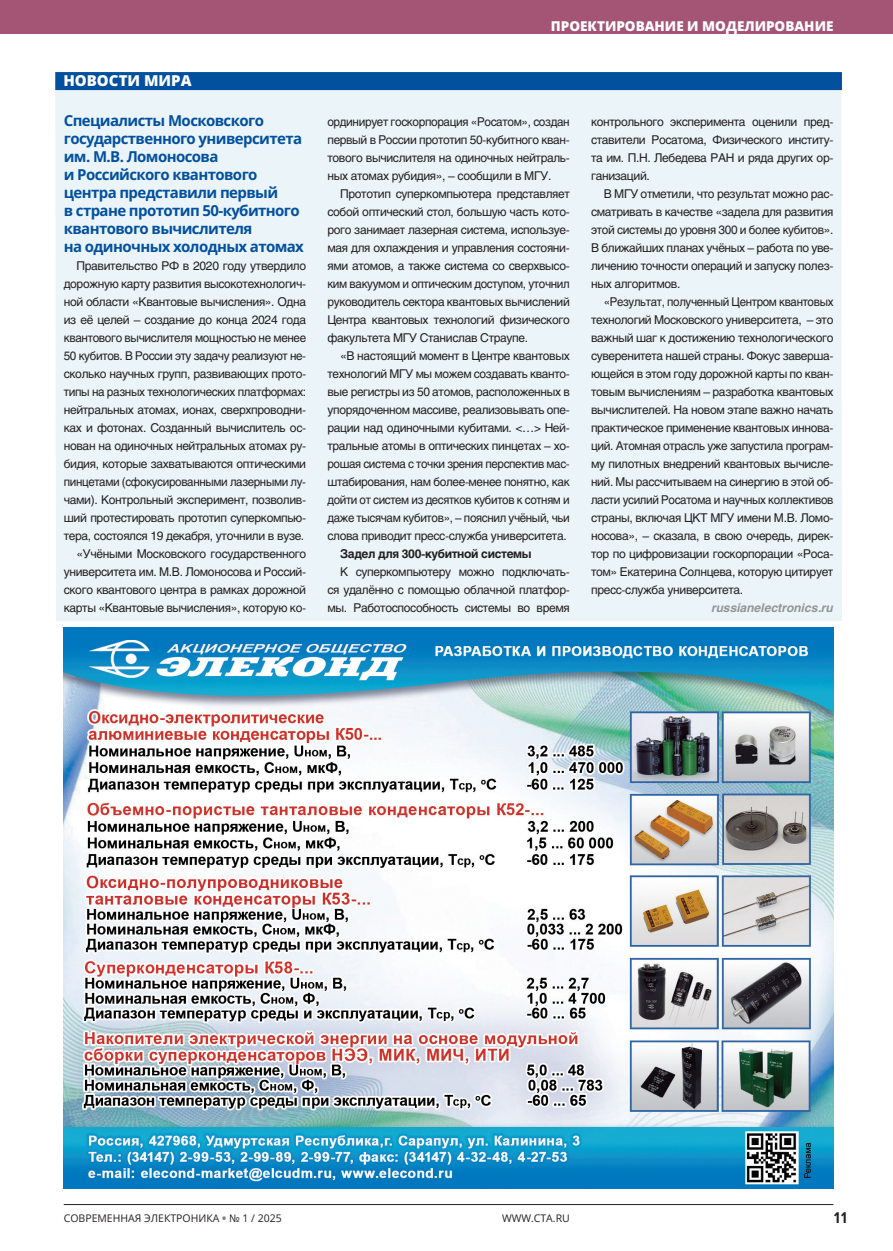
<style>
.page{position:relative;width:893px;height:1251px;background:#fff}
.page>*{position:absolute;margin:0;border:0;box-sizing:border-box;transform-origin:0 0}
.НОВОСТИ_Заголовок{font:700 15px/18px "Open Sans";letter-spacing:-.04em;color:#03509f}
.Рубрика_новости_мира{font:800 15px "Open Sans";color:#fff}
.t1{font:700 15px "Open Sans Condensed";color:#231f20}
.t2{font:800 13.5px "Open Sans";color:#fff}
.НОВОСТИ_Текст{font:12px/18px "Helios C";letter-spacing:-.03em;color:#231f20;text-align:justify}
.НОВОСТИ_Текст-2{font:12px/18px "Helios C";letter-spacing:-.03em;color:#231f20;text-align:justify;scale:.96 1}
.НОВОСТИ_Текст-3{font:700 12px "Helios C";letter-spacing:-.03em;color:#231f20}
.НОВОСТИ_Подпись{font:italic 700 12px "Helios C";color:#939598}
.t3{font:10.5px "Open Sans";color:#231f20}
.s1{font-weight:800;color:#808285}
</style>
<div class="page">
<div style="left:0;top:0;width:893px;height:34px;background:#a45475"></div>
<hr style="left:64px;top:1203px;width:769px;height:1px;background:#231f20">
<img style="left:64px;top:627px;width:769px;height:561px">
<div style="left:55px;top:90px;width:787px;height:531px;background:#ebf5f9"></div>
<div style="left:55px;top:72px;width:787px;height:18px;background:#03509f"></div>
<p class="Рубрика_новости_мира" style="left:63px;top:70px;width:130px">НОВОСТИ МИРА</p>
<p class="НОВОСТИ_Заголовок" style="left:64px;top:111px;width:242px">Специалисты Московского государственного университета им. М.В. Ломоносова<br>и Российского квантового центра представили первый<br>в стране прототип 50-кубитного квантового вычислителя<br>на одиночных холодных атомах</p>
<p class="НОВОСТИ_Текст" style="left:64px;top:257px;width:244px;text-indent:13px">Правительство РФ в 2020 году утвердило дорожную карту развития высокотехнологич&shy;ной области «Квантовые вычисления». Одна из её целей – создание до конца 2024 года квантового вычислителя мощностью не менее 50 кубитов. В России эту задачу реализуют не&shy;сколько научных групп, развивающих прото&shy;типы на разных технологических платформах: нейтральных атомах, ионах, сверхпроводни&shy;ках и фотонах. Созданный вычислитель ос&shy;нован на одиночных нейтральных атомах ру&shy;бидия, которые захватываются оптическими пинцетами (сфокусированными лазерными лу&shy;чами). Контрольный эксперимент, позволив&shy;ший протестировать прототип суперкомпью&shy;тера, состоялся 19 декабря, уточнили в вузе.</p>
<p class="НОВОСТИ_Текст" style="left:64px;top:545px;width:244px;text-indent:13px">«Учёными Московского государственного университета им. М.В. Ломоносова и Россий&shy;ского квантового центра в рамках дорожной карты «Квантовые вычисления», которую ко-</p>
<p class="t2" style="left:551px;top:17px;width:284px">ПРОЕКТИРОВАНИЕ И МОДЕЛИРОВАНИЕ</p>
<p class="НОВОСТИ_Текст" style="left:327px;top:113px;width:244px">ординирует госкорпорация «Росатом», создан первый в России прототип 50-кубитного кван&shy;тового вычислителя на одиночных нейтраль&shy;ных атомах рубидия», – сообщили в МГУ.</p>
<p class="НОВОСТИ_Текст" style="left:327px;top:185px;width:244px;text-indent:13px">Прототип суперкомпьютера представляет собой оптический стол, большую часть кото&shy;рого занимает лазерная система, используе&shy;мая для охлаждения и управления состояни&shy;ями атомов, а также система со сверхвысо&shy;ким вакуумом и оптическим доступом, уточнил руководитель сектора квантовых вычислений Центра квантовых технологий физического факультета МГУ Станислав Страупе.</p>
<p class="НОВОСТИ_Текст" style="left:327px;top:347px;width:244px;text-indent:13px">«В настоящий момент в Центре квантовых технологий МГУ мы можем создавать кванто&shy;вые регистры из 50 атомов, расположенных в упорядоченном массиве, реализовывать опе&shy;рации над одиночными кубитами. &lt;…&gt; Ней&shy;тральные атомы в оптических пинцетах – хо&shy;рошая система с точки зрения перспектив мас&shy;штабирования, нам более-менее понятно, как дойти от систем из десятков кубитов к сотням и даже тысячам кубитов», – пояснил учёный, чьи слова приводит пресс-служба университета.</p>
<p class="НОВОСТИ_Текст-3" style="left:340px;top:547px;width:193px">Задел для 300-кубитной системы</p>
<p class="НОВОСТИ_Текст" style="left:327px;top:563px;width:244px;text-indent:13px">К суперкомпьютеру можно подключать&shy;ся удалённо с помощью облачной платфор&shy;мы. Работоспособность системы во время</p>
<p class="НОВОСТИ_Текст" style="left:591px;top:113px;width:244px">контрольного эксперимента оценили пред&shy;ставители Росатома, Физического институ&shy;та им. П.Н. Лебедева РАН и ряда других ор&shy;ганизаций.</p>
<p class="НОВОСТИ_Текст" style="left:591px;top:185px;width:244px;text-indent:13px">В МГУ отметили, что результат можно рас&shy;сматривать в качестве «задела для развития этой системы до уровня 300 и более кубитов».<br>В ближайших планах учёных – работа по уве&shy;личению точности операций и запуску полез&shy;ных алгоритмов.</p>
<p class="НОВОСТИ_Текст-2" style="left:591px;top:293px;width:254px;text-indent:13px">«Результат, полученный Центром квантовых технологий Московского университета, – это важный шаг к достижению технологического суверенитета нашей страны. Фокус заверша&shy;ющейся в этом году дорожной карты по кван&shy;товым вычислениям – разработка квантовых вычислителей. На новом этапе важно начать практическое применение квантовых иннова&shy;ций. Атомная отрасль уже запустила програм&shy;му пилотных внедрений квантовых вычисле&shy;ний. Мы рассчитываем на синергию в этой об&shy;ласти усилий Росатома и научных коллективов страны, включая ЦКТ МГУ имени М.В. Ломо&shy;носова», – сказала, в свою очередь, дирек&shy;тор по цифровизации госкорпорации «Роса&shy;том» Екатерина Солнцева, которую цитирует пресс-служба университета.</p>
<p class="НОВОСТИ_Подпись" style="left:712px;top:601px;width:123px">russianelectronics.ru</p>
<p class="t3" style="left:64px;top:1210px;width:220px">СОВРЕМЕННАЯ ЭЛЕКТРОНИКА <span class="s1">•</span> № 1 / 2025</p>
<p class="t3" style="left:502px;top:1210px;width:69px">WWW.CTA.RU</p>
<p class="t1" style="left:833px;top:1207px;width:16px">11</p>
</div>
